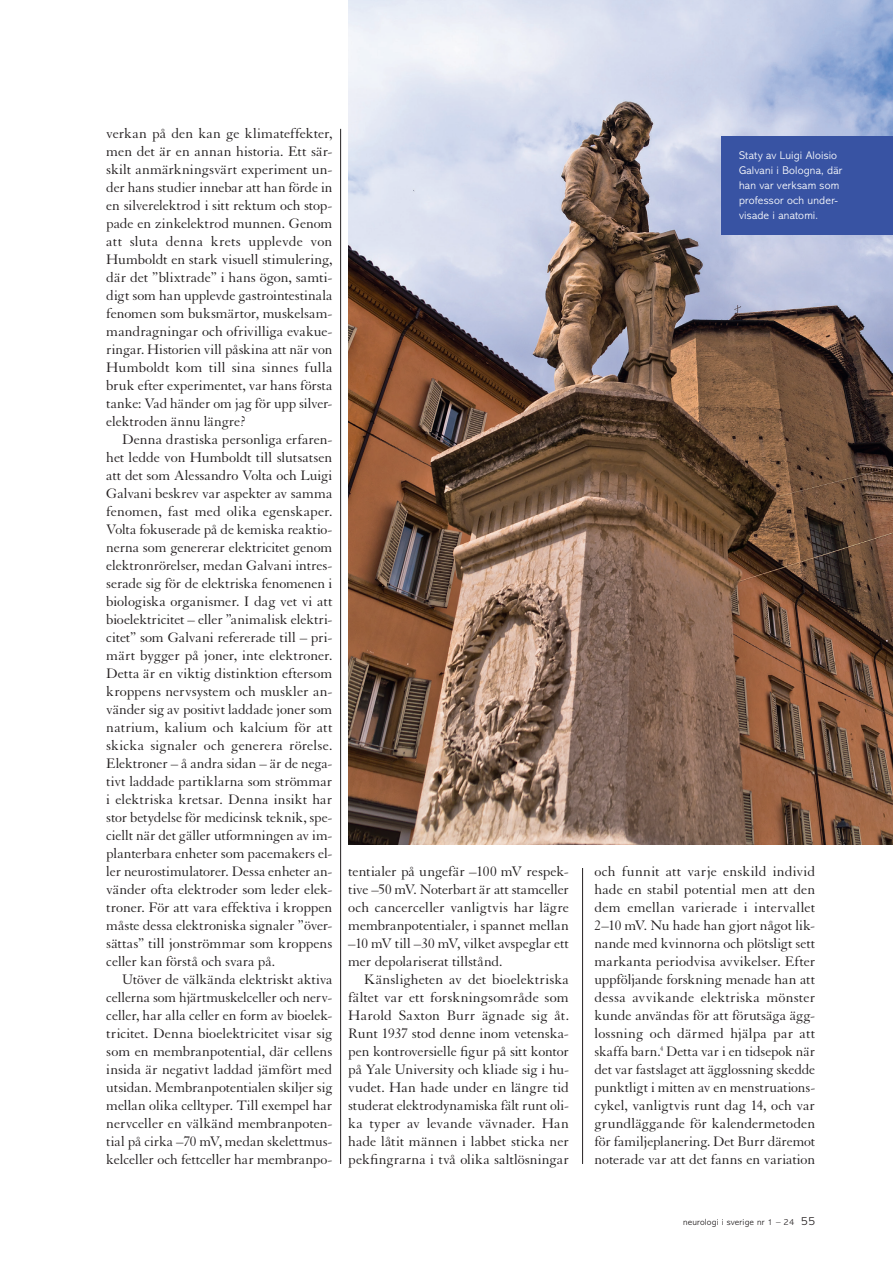
<style>
.page{position:relative;width:893px;height:1263px;background:#fff}
.page>*{position:absolute;margin:0;border:0;box-sizing:border-box;transform-origin:0 0}
.t1{font:15px/18px "Granjon LT Std";letter-spacing:-.01em;color:#231f20;text-align:justify}
.t2{font:300 11.25px/15px "Abadi MT Std";letter-spacing:.015em;color:#fff}
.t3{font:300 9px "Abadi MT Std";letter-spacing:.02em;color:#231f20}
.s1{font-size:12px}
</style>
<div class="page">
<hr style="left:340px;top:129px;width:1px;height:1035px;background:#231f20">
<hr style="left:582px;top:129px;width:1px;height:1035px;background:#231f20">
<div style="left:503px;top:693px;width:160px;height:174px;background:#fff"></div>
<img style="left:348px;top:0;width:545px;height:844px">
<div style="left:722px;top:136px;width:171px;height:99px;background:#3853a3"></div>
<p class="t1" style="left:106px;top:125px;width:228px">verkan på den kan ge klimateffekter, men det är en annan historia. Ett sär&shy;skilt anmärkningsvärt experiment un&shy;der hans studier innebar att han förde in en silverelektrod i sitt rektum och stop&shy;pade en zinkelektrod munnen. Genom att sluta denna krets upplevde von Humboldt en stark visuell stimulering, där det ”blixtrade” i hans ögon, samti&shy;digt som han upplevde gastrointestinala fenomen som buksmärtor, muskelsam&shy;mandragningar och ofrivilliga evakue&shy;ringar. Historien vill påskina att när von Humboldt kom till sina sinnes fulla bruk efter experimentet, var hans första tanke: Vad händer om jag för upp silver&shy;elektroden ännu längre?</p>
<p class="t1" style="left:106px;top:431px;width:228px;text-indent:16px">Denna drastiska personliga erfaren&shy;het ledde von Humboldt till slutsatsen att det som Alessandro Volta och Luigi Galvani beskrev var aspekter av samma fenomen, fast med olika egenskaper.<br>Volta fokuserade på de kemiska reaktio&shy;nerna som genererar elektricitet genom elektronrörelser, medan Galvani intres&shy;serade sig för de elektriska fenomenen i biologiska organismer. I dag vet vi att bioelektricitet – eller ”animalisk elektri&shy;citet” som Galvani refererade till – pri&shy;märt bygger på joner, inte elektroner.<br>Detta är en viktig distinktion eftersom kroppens nervsystem och muskler an&shy;vänder sig av positivt laddade joner som natrium, kalium och kalcium för att skicka signaler och generera rörelse.<br>Elektroner – å andra sidan – är de nega&shy;tivt laddade partiklarna som strömmar i elektriska kretsar. Denna insikt har stor betydelse för medicinsk teknik, spe&shy;ciellt när det gäller utformningen av im&shy;planterbara enheter som pacemakers el&shy;ler neurostimulatorer. Dessa enheter an&shy;vänder ofta elektroder som leder elek&shy;troner. För att vara effektiva i kroppen måste dessa elektroniska signaler ”över&shy;sättas” till jonströmmar som kroppens celler kan förstå och svara på.</p>
<p class="t1" style="left:106px;top:971px;width:228px;text-indent:16px">Utöver de välkända elektriskt aktiva cellerna som hjärtmuskelceller och nerv&shy;celler, har alla celler en form av bioelek&shy;tricitet. Denna bioelektricitet visar sig som en membranpotential, där cellens insida är negativt laddad jämfört med utsidan. Membranpotentialen skiljer sig mellan olika celltyper. Till exempel har nervceller en välkänd membranpoten&shy;tial på cirka –70 mV, medan skelettmus&shy;kelceller och fettceller har membranpo-</p>
<p class="t1" style="left:348px;top:863px;width:222px">tentialer på ungefär –100 mV respek&shy;tive –50 mV. Noterbart är att stamceller och cancerceller vanligtvis har lägre membranpotentialer, i spannet mellan –10 mV till –30 mV, vilket avspeglar ett mer depolariserat tillstånd.</p>
<p class="t1" style="left:348px;top:971px;width:222px;text-indent:16px">Känsligheten av det bioelektriska fältet var ett forskningsområde som Harold Saxton Burr ägnade sig åt.<br>Runt 1937 stod denne inom vetenska&shy;pen kontroversielle figur på sitt kontor på Yale University och kliade sig i hu&shy;vudet. Han hade under en längre tid studerat elektrodynamiska fält runt oli&shy;ka typer av levande vävnader. Han hade låtit männen i labbet sticka ner pekfingrarna i två olika saltlösningar</p>
<p class="t2" style="left:739px;top:148px;width:105px">Staty av Luigi Aloisio<br>Galvani i Bologna, där han var verksam som professor och under&shy;visade i anatomi.</p>
<p class="t1" style="left:594px;top:863px;width:222px">och funnit att varje enskild individ hade en stabil potential men att den dem emellan varierade i intervallet 2–10 mV. Nu hade han gjort något lik&shy;nande med kvinnorna och plötsligt sett markanta periodvisa avvikelser. Efter uppföljande forskning menade han att dessa avvikande elektriska mönster kunde användas för att förutsäga ägg&shy;lossning och därmed hjälpa par att skaffa barn.<sup>4</sup> Detta var i en tidsepok när det var fastslaget att ägglossning skedde punktligt i mitten av en menstruations&shy;cykel, vanligtvis runt dag 14, och var grundläggande för kalendermetoden för familjeplanering. Det Burr däremot noterade var att det fanns en variation</p>
<p class="t3" style="left:683px;top:1217px;width:134px">neurologi i sverige nr 1 – 24 <span class="s1">55</span></p>
</div>
